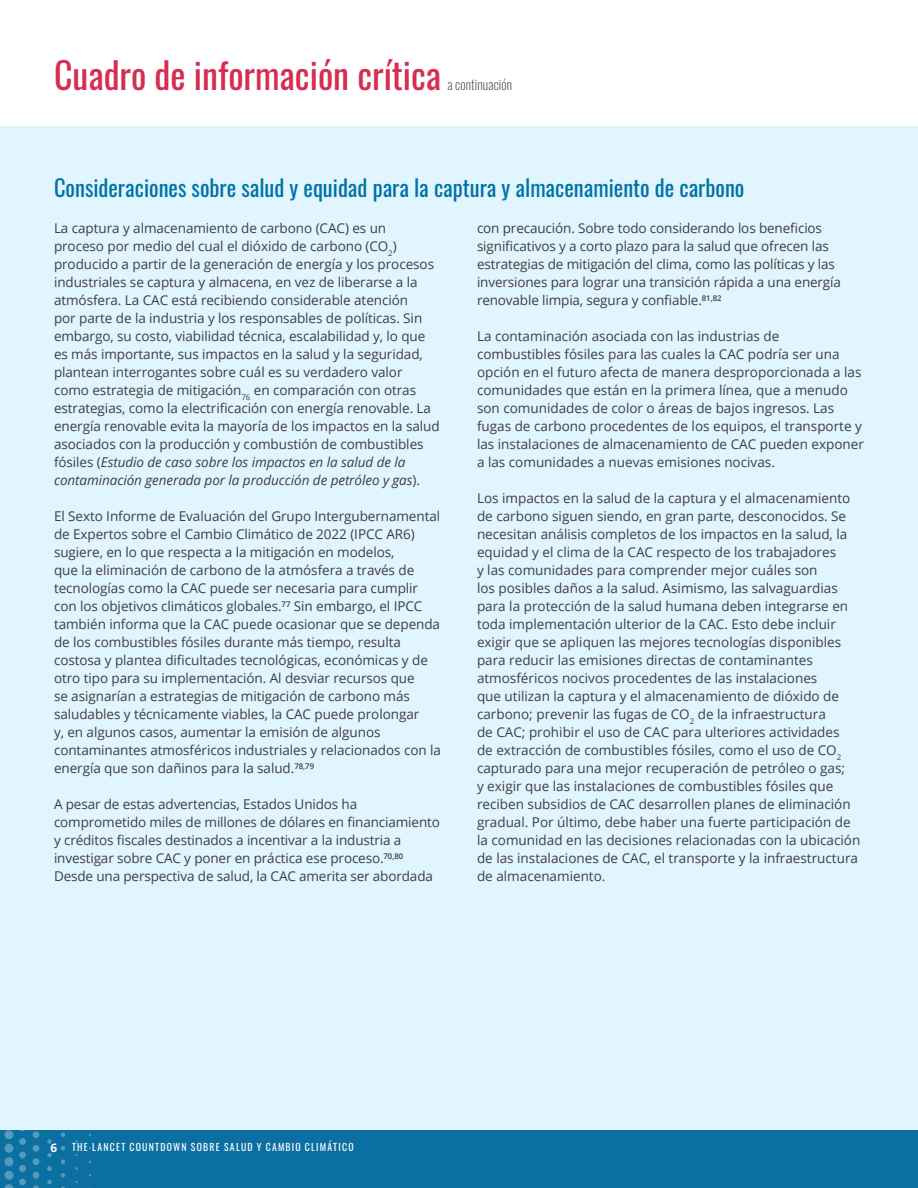
<style>
.page{position:relative;width:918px;height:1188px;background:#fff}
.page>*{position:absolute;margin:0;border:0;box-sizing:border-box;transform-origin:0 0}
.t1{font:36px "Oswald";color:#d62d50}
.Header_1{font:22.5px "Oswald";color:#0073a5}
.divider_1{font:13.5px/18px "Open Sans";letter-spacing:-.005em;color:#3e3e3f}
.t2{font:200 13.5px "Oswald";letter-spacing:.01em;color:#3e3e3f}
.t3{font:9.75px "Oswald";letter-spacing:.125em;color:#fff}
.s1{color:#fff}
.s2{font-style:italic}
.s3{font-family:"Open Sans";font-weight:700;font-size:11.85px}
</style>
<div class="page">
<div style="left:0;top:1130px;width:918px;height:58px;background:#0b6fa1"></div>
<div style="left:19px;top:1125px;width:7px;height:6px;background:#549abd;border-radius:50%"></div>
<div style="left:19px;top:1138px;width:7px;height:7px;background:#549abd;border-radius:50%"></div>
<div style="left:19px;top:1152px;width:7px;height:6px;background:#549abd;border-radius:50%"></div>
<div style="left:33px;top:1131px;width:6px;height:7px;background:#549abd;border-radius:50%"></div>
<div style="left:33px;top:1145px;width:6px;height:7px;background:#549abd;border-radius:50%"></div>
<div style="left:33px;top:1158px;width:6px;height:7px;background:#549abd;border-radius:50%"></div>
<svg style="left:47px;top:1139px;width:5px;height:5px"></svg>
<svg style="left:47px;top:1153px;width:5px;height:4px"></svg>
<svg style="left:61px;top:1132px;width:4px;height:5px"></svg>
<svg style="left:61px;top:1146px;width:4px;height:4px"></svg>
<svg style="left:61px;top:1160px;width:4px;height:4px"></svg>
<svg style="left:4px;top:1130px;width:10px;height:58px"></svg>
<div style="left:19px;top:1165px;width:7px;height:7px;background:#549abd;border-radius:50%"></div>
<div style="left:19px;top:1179px;width:7px;height:6px;background:#549abd;border-radius:50%"></div>
<div style="left:33px;top:1172px;width:6px;height:7px;background:#549abd;border-radius:50%"></div>
<svg style="left:33px;top:1185px;width:6px;height:3px"></svg>
<svg style="left:47px;top:1166px;width:5px;height:5px"></svg>
<svg style="left:47px;top:1180px;width:5px;height:4px"></svg>
<svg style="left:61px;top:1173px;width:4px;height:5px"></svg>
<div style="left:0;top:126px;width:918px;height:1004px;background:#e1f5ff"></div>
<p class="t1" style="left:54px;top:50px;width:389px">Cuadro de información crítica</p>
<p class="t2" style="left:441px;top:75px;width:72px"><span class="s1">–</span>a continuación</p>
<p class="Header_1" style="left:54px;top:172px;width:692px">Consideraciones sobre salud y equidad para la captura y almacenamiento de carbono</p>
<p class="divider_1" style="left:54px;top:219px;width:387px">La captura y almacenamiento de carbono (CAC) es un<br>proceso por medio del cual el dióxido de carbono (CO<sub>2</sub>) producido a partir de la generación de energía y los procesos industriales se captura y almacena, en vez de liberarse a la atmósfera. La CAC está recibiendo considerable atención<br>por parte de la industria y los responsables de políticas. Sin embargo, su costo, viabilidad técnica, escalabilidad y, lo que es más importante, sus impactos en la salud y la seguridad, plantean interrogantes sobre cuál es su verdadero valor como estrategia de mitigación<sub>76</sub> en comparación con otras estrategias, como la electrificación con energía renovable. La energía renovable evita la mayoría de los impactos en la salud asociados con la producción y combustión de combustibles fósiles (<span class="s2">Estudio de caso sobre los impactos en la salud de la contaminación generada por la producción de petróleo y gas</span>).</p>
<p class="divider_1" style="left:54px;top:507px;width:389px">El Sexto Informe de Evaluación del Grupo Intergubernamental de Expertos sobre el Cambio Climático de 2022 (IPCC AR6) sugiere, en lo que respecta a la mitigación en modelos,<br>que la eliminación de carbono de la atmósfera a través de tecnologías como la CAC puede ser necesaria para cumplir con los objetivos climáticos globales.<sup>77</sup> Sin embargo, el IPCC también informa que la CAC puede ocasionar que se dependa de los combustibles fósiles durante más tiempo, resulta costosa y plantea dificultades tecnológicas, económicas y de otro tipo para su implementación. Al desviar recursos que<br>se asignarían a estrategias de mitigación de carbono más saludables y técnicamente viables, la CAC puede prolongar<br>y, en algunos casos, aumentar la emisión de algunos contaminantes atmosféricos industriales y relacionados con la energía que son dañinos para la salud.<sup>78,79</sup></p>
<p class="divider_1" style="left:54px;top:795px;width:387px">A pesar de estas advertencias, Estados Unidos ha comprometido miles de millones de dólares en financiamiento y créditos fiscales destinados a incentivar a la industria a investigar sobre CAC y poner en práctica ese proceso.<sup>70,80<br></sup>Desde una perspectiva de salud, la CAC amerita ser abordada</p>
<p class="divider_1" style="left:477px;top:219px;width:366px">con precaución. Sobre todo considerando los beneficios significativos y a corto plazo para la salud que ofrecen las estrategias de mitigación del clima, como las políticas y las inversiones para lograr una transición rápida a una energía renovable limpia, segura y confiable.<sup>81,82</sup></p>
<p class="divider_1" style="left:477px;top:327px;width:389px">La contaminación asociada con las industrias de combustibles fósiles para las cuales la CAC podría ser una opción en el futuro afecta de manera desproporcionada a las comunidades que están en la primera línea, que a menudo son comunidades de color o áreas de bajos ingresos. Las fugas de carbono procedentes de los equipos, el transporte y las instalaciones de almacenamiento de CAC pueden exponer a las comunidades a nuevas emisiones nocivas.</p>
<p class="divider_1" style="left:477px;top:489px;width:385px">Los impactos en la salud de la captura y el almacenamiento de carbono siguen siendo, en gran parte, desconocidos. Se necesitan análisis completos de los impactos en la salud, la equidad y el clima de la CAC respecto de los trabajadores<br>y las comunidades para comprender mejor cuáles son<br>los posibles daños a la salud. Asimismo, las salvaguardias para la protección de la salud humana deben integrarse en toda implementación ulterior de la CAC. Esto debe incluir exigir que se apliquen las mejores tecnologías disponibles para reducir las emisiones directas de contaminantes atmosféricos nocivos procedentes de las instalaciones<br>que utilizan la captura y el almacenamiento de dióxido de carbono; prevenir las fugas de CO<sub>2</sub> de la infraestructura<br>de CAC; prohibir el uso de CAC para ulteriores actividades<br>de extracción de combustibles fósiles, como el uso de CO<sub>2 </sub>capturado para una mejor recuperación de petróleo o gas;<br>y exigir que las instalaciones de combustibles fósiles que reciben subsidios de CAC desarrollen planes de eliminación gradual. Por último, debe haber una fuerte participación de la comunidad en las decisiones relacionadas con la ubicación de las instalaciones de CAC, el transporte y la infraestructura de almacenamiento.</p>
<p class="t3" style="left:51px;top:1141px;width:304px"><span class="s3">6</span> THE LANCET COUNTDOWN SOBRE SALUD Y CAMBIO CLIMÁTICO</p>
</div>
